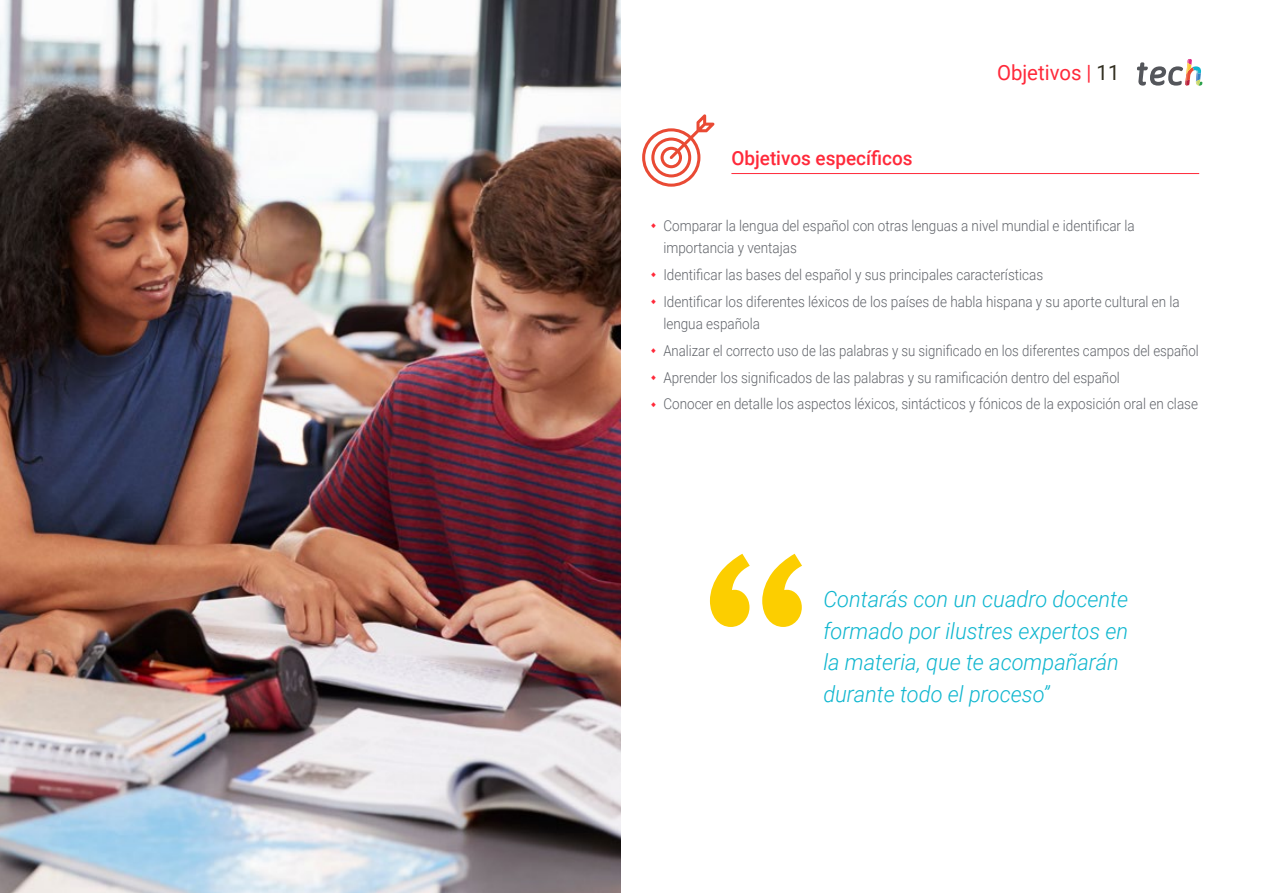
<style>
.page{position:relative;width:1263px;height:893px;background:#fff}
.page>*{position:absolute;margin:0;border:0;box-sizing:border-box;transform-origin:0 0}
.t1{font:italic 300 22.5px/31.5px "Roboto";color:#0fb6cf}
.t2{font:21px "Roboto";color:#ff293a}
.t3{font:500 19.5px "Roboto";color:#ff293a}
.t4{font:300 15px/26.7px "Roboto";color:#61646a;scale:.9 1}
.s1{color:#312e20}
</style>
<div class="page">
<svg style="left:1137px;top:59px;width:65px;height:27px"></svg>
<img style="left:0;top:0;width:621px;height:893px">
<svg style="left:710px;top:554px;width:92px;height:73px"></svg>
<hr style="left:731px;top:173px;width:468px;height:1px;background:#ff293a">
<svg style="left:642px;top:114px;width:72px;height:73px"></svg>
<h3 class="t3" style="left:731px;top:145px;width:183px">Objetivos específicos</h3>
<h2 class="t2" style="left:997px;top:57px;width:124px">Objetivos | <span class="s1">11</span></h2>
<p class="t4" style="left:663px;top:213px;width:525px;line-height:22.5px">Comparar la lengua del español con otras lenguas a nivel mundial e identificar la importancia y ventajas</p>
<p class="t4" style="left:663px;top:261px;width:575px">Identificar las bases del español y sus principales características<br>Identificar los diferentes léxicos de los países de habla hispana y su aporte cultural en la</p>
<p class="t4" style="left:663px;top:310px;width:596px">lengua española<br>Analizar el correcto uso de las palabras y su significado en los diferentes campos del español Aprender los significados de las palabras y su ramificación dentro del español<br>Conocer en detalle los aspectos léxicos, sintácticos y fónicos de la exposición oral en clase</p>
<h1 class="t1" style="left:823px;top:583px;width:306px">Contarás con un cuadro docente formado por ilustres expertos en la materia, que te acompañarán durante todo el proceso”</h1>
</div>
